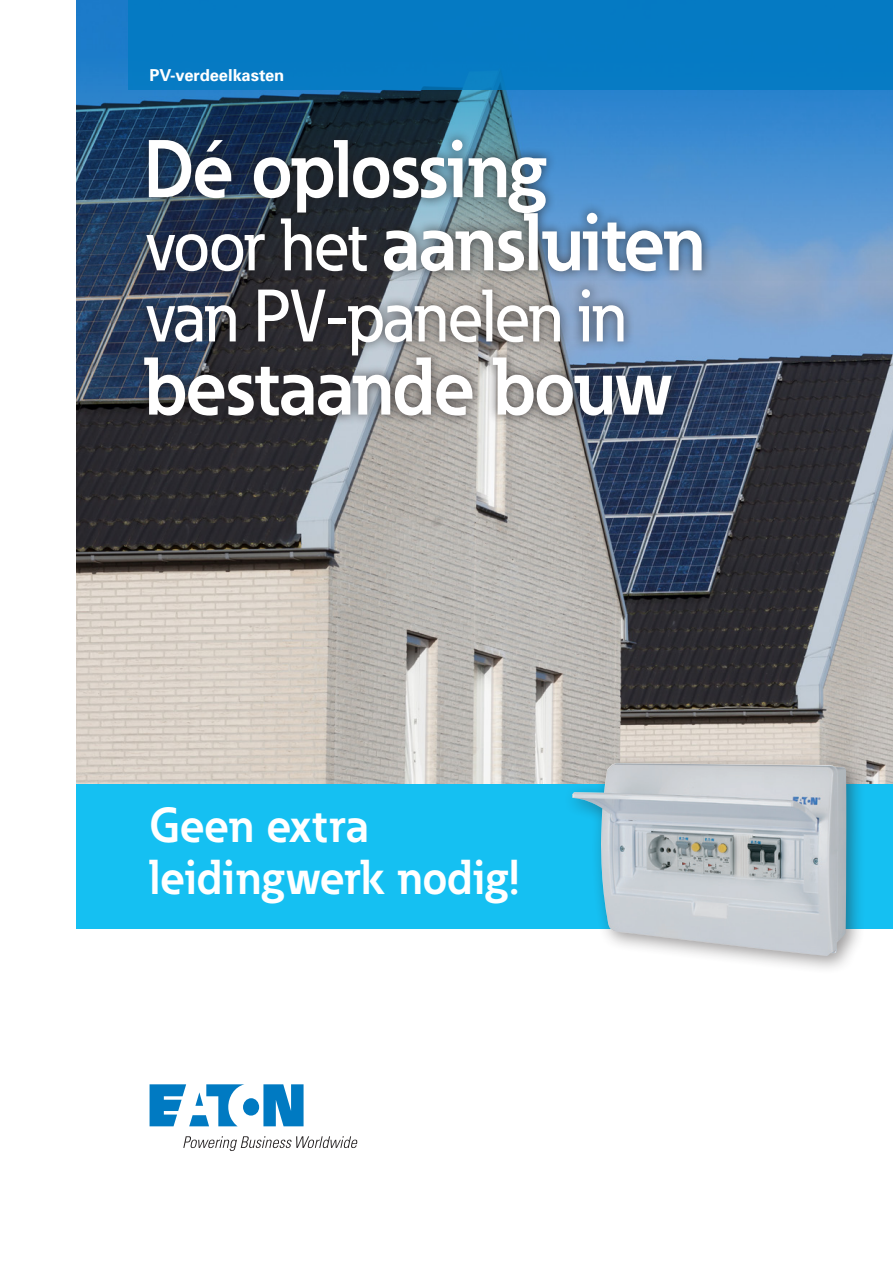
<style>
.page{position:relative;width:893px;height:1263px;background:#fff}
.page>*{position:absolute;margin:0;border:0;box-sizing:border-box;transform-origin:0 0}
.t1{font:700 80.7px/73.1px "Eaton";letter-spacing:-.02em;color:#fff;scale:.95 1}
.t2{font:500 73.35px "Eaton";letter-spacing:-.02em;color:#fff;scale:.95 1}
.t3{font:700 48.45px/51.9px "Eaton";color:#fff;scale:.95 1}
.Body_Copy{font:700 16.5px "Univers";color:#fff}
.s1{font-weight:500;font-size:73.35px}
</style>
<div class="page">
<img style="left:77px;top:281px;width:816px;height:503px">
<svg style="left:76px;top:0;width:817px;height:281px"></svg>
<div style="left:77px;top:784px;width:816px;height:145px;background:#15c0f2"></div>
<div style="left:129px;top:0;width:764px;height:90px;background:#007ac2"></div>
<svg style="left:150px;top:1084px;width:154px;height:42px"></svg>
<svg style="left:183px;top:1136px;width:175px;height:15px"></svg>
<div style="left:563px;top:753px;width:303px;height:221px;background:#231f20;opacity:.45"></div>
<img style="left:572px;top:763px;width:274px;height:193px">
<div style="left:134px;top:129px;width:579px;height:297px;background:#231f20;opacity:.75"></div>
<p class="Body_Copy" style="left:150px;top:65px;width:136px">PV-verdeelkasten</p>
<p class="t1" style="left:144px;top:131px;width:592px">Dé oplossing<br><span class="s1">voor het</span> aansluiten</p>
<p class="t2" style="left:144px;top:271px;width:509px">van PV-panelen in</p>
<p class="t1" style="left:144px;top:349px;width:558px">bestaande bouw</p>
<p class="t3" style="left:150px;top:799px;width:392px">Geen extra leidingwerk nodig!</p>
</div>
